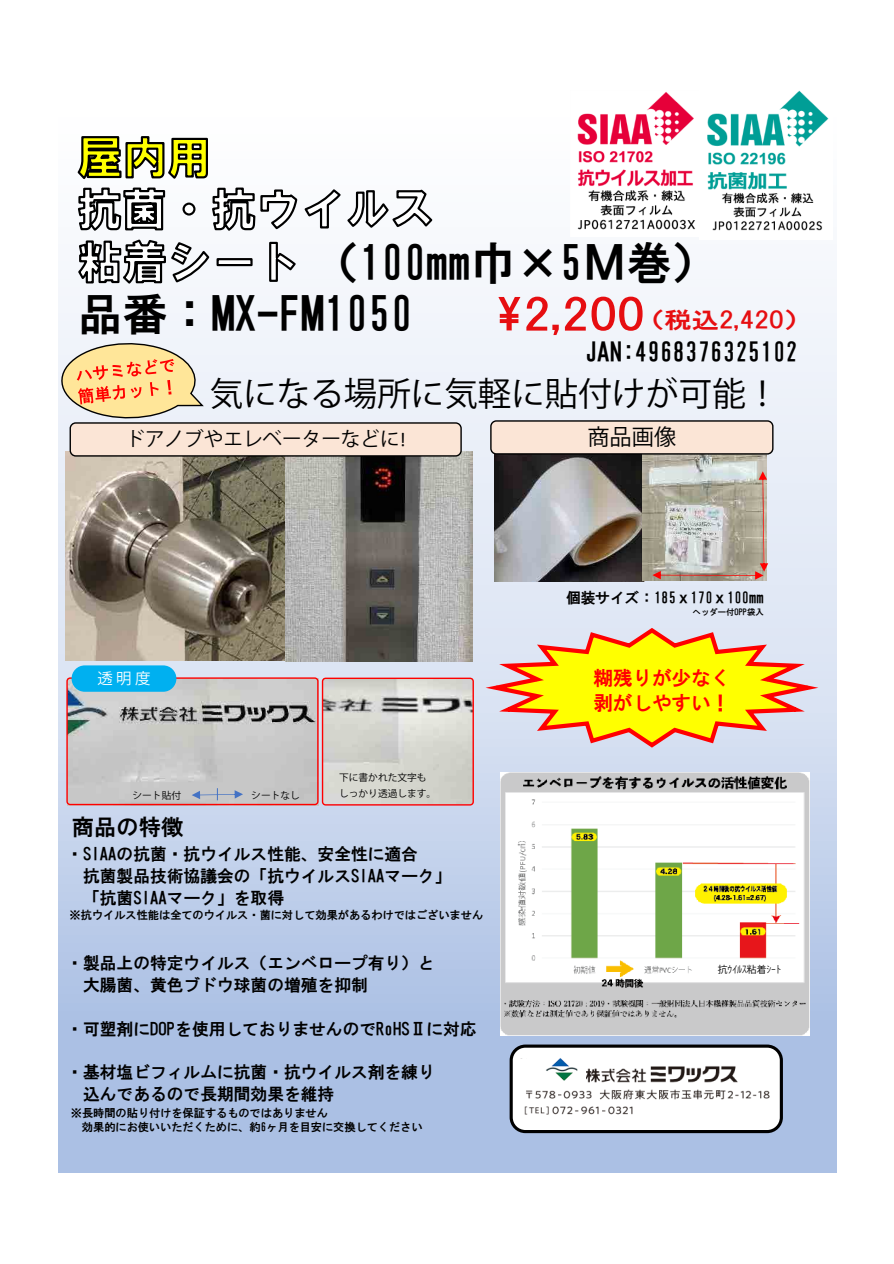
<style>
.page{position:relative;width:894px;height:1264px;background:#fff}
.page>*{position:absolute;margin:0;border:0;box-sizing:border-box;transform-origin:0 0}
.t1{font:44.7px "HG Gothic E";color:#000}
.t2{font:33.45px "Yu Gothic";color:#000}
.t3{font:25.05px "HG Gothic E";color:#000}
.t4{font:22.5px "HGS Gothic E";color:#e60e11;scale:1.21 1}
.t5{font:22.35px "HG Gothic E";letter-spacing:.005em;color:#000}
.t6{font:22.2px "Yu Gothic";color:#000}
.t7{font:19.65px "Yu Gothic";color:#000}
.t8{font:19.65px/25.2px "HG Gothic E";color:#f00}
.t9{font:16.8px/21.8px "HG Gothic E";color:#000}
.t10{font:700 15.45px "Yu Gothic";color:#fff}
.t11{font:14.7px "HG Gothic E";letter-spacing:-.005em;color:#000}
.t12{font:11.25px/14.5px "HG Gothic E";color:#000}
.t13{font:9.75px/16.2px "Yu Gothic";color:#000}
.t14{font:8.4px "HG Gothic E";color:#000}
.s1{font-size:42px}
.s2{font-family:"Calibri"}
</style>
<div class="page">
<div style="left:59px;top:86px;width:777px;height:1087px;background:linear-gradient(to bottom,#fff,#a8bde2)"></div>
<img style="left:571px;top:90px;width:128px;height:146px">
<img style="left:699px;top:86px;width:133px;height:153px">
<img style="left:66px;top:452px;width:406px;height:210px">
<div style="left:70px;top:423px;width:391px;height:33px;background:#fbe5d6;border-radius:5px"></div>
<div style="left:70px;top:422px;width:392px;height:34px;border:1px solid #000;border-radius:5px"></div>
<img style="left:500px;top:772px;width:309px;height:264px">
<img style="left:495px;top:454px;width:149px;height:127px">
<div style="left:511px;top:1046px;width:270px;height:85px;background:#fff;border-radius:14px"></div>
<div style="left:509px;top:1044px;width:274px;height:89px;border:3px solid #000;border-radius:14px"></div>
<img style="left:520px;top:1058px;width:250px;height:57px">
<svg style="left:76px;top:135px;width:358px;height:151px"></svg>
<div style="left:702px;top:960px;width:94px;height:20px;background:#fff"></div>
<div style="left:528px;top:1058px;width:58px;height:26px;background:#fff"></div>
<img style="left:544px;top:1058px;width:35px;height:27px">
<img style="left:642px;top:454px;width:124px;height:126px">
<div style="left:491px;top:421px;width:282px;height:33px;background:#fbe5d6;border-radius:5px"></div>
<div style="left:490px;top:420px;width:283px;height:34px;border:1px solid #000;border-radius:5px"></div>
<svg style="left:490px;top:625px;width:339px;height:125px"></svg>
<svg style="left:652px;top:471px;width:116px;height:108px"></svg>
<img style="left:68px;top:679px;width:250px;height:126px">
<svg style="left:192px;top:788px;width:51px;height:12px"></svg>
<img style="left:324px;top:679px;width:148px;height:124px">
<div style="left:66px;top:677px;width:252px;height:128px;border:1px solid #f00;border-radius:3px"></div>
<div style="left:322px;top:677px;width:152px;height:128px;border:1px solid #f00;border-radius:3px"></div>
<div style="left:72px;top:665px;width:104px;height:27px;background:#00b0f0;border-radius:13px"></div>
<svg style="left:58px;top:339px;width:146px;height:83px"></svg>
<h1 class="t1" style="left:314px;top:241px;width:403px">（100㎜巾×5Ｍ巻）</h1>
<h1 class="t1" style="left:78px;top:291px;width:336px">品番：MX-FM1050</h1>
<h3 class="t4" style="left:496px;top:309px;width:262px"><span class="s1">\2,200</span>（税込2,420）</h3>
<h3 class="t3" style="left:585px;top:339px;width:215px">JAN:4968376325102</h3>
<h2 class="t2" style="left:210px;top:375px;width:571px">気になる場所に気軽に貼付けが可能！</h2>
<p class="t7" style="left:125px;top:428px;width:282px">ドアノブやエレベーターなどに<span class="s2">!</span></p>
<h3 class="t6" style="left:587px;top:424px;width:91px">商品画像</h3>
<p class="t10" style="left:97px;top:669px;width:55px">透明度</p>
<p class="t13" style="left:132px;top:788px;width:50px">シート貼付</p>
<p class="t13" style="left:251px;top:787px;width:50px">シートなし</p>
<p class="t13" style="left:339px;top:769px;width:99px">下に書かれた文字もしっかり透過します。</p>
<h3 class="t5" style="left:72px;top:816px;width:113px">商品の特徴</h3>
<p class="t9" style="left:83px;top:843px;width:370px;text-indent:-17px">・SIAAの抗菌・抗ウイルス性能、安全性に適合<br>抗菌製品技術協議会の「抗ウイルスSIAAマーク」「抗菌SIAAマーク」を取得</p>
<p class="t12" style="left:70px;top:907px;width:415px">※抗ウイルス性能は全てのウイルス・菌に対して効果があるわけではございません</p>
<p class="t9" style="left:83px;top:952px;width:353px;text-indent:-17px">・製品上の特定ウイルス（エンベロープ有り）と大腸菌、黄色ブドウ球菌の増殖を抑制</p>
<p class="t9" style="left:66px;top:1017px;width:412px">・可塑剤にDOPを使用しておりませんのでRoHSⅡに対応</p>
<p class="t9" style="left:83px;top:1061px;width:353px;text-indent:-17px">・基材塩ビフィルムに抗菌・抗ウイルス剤を練り込んであるので長期間効果を維持</p>
<p class="t12" style="left:82px;top:1105px;width:342px;text-indent:-11px">※長時間の貼り付けを保証するものではありません<br>効果的にお使いいただくために、約6ヶ月を目安に交換してください</p>
<p class="t11" style="left:566px;top:590px;width:199px">個装サイズ：185ｘ170ｘ100㎜</p>
<p class="t14" style="left:692px;top:608px;width:73px">ヘッダー付OPP袋入</p>
<p class="t8" style="left:593px;top:665px;width:138px">糊残りが少なく剥がしやすい！</p>
<p class="t13" style="left:718px;top:962px;width:65px">抗ｳｲﾙｽ粘着ｼｰﾄ</p>
</div>
